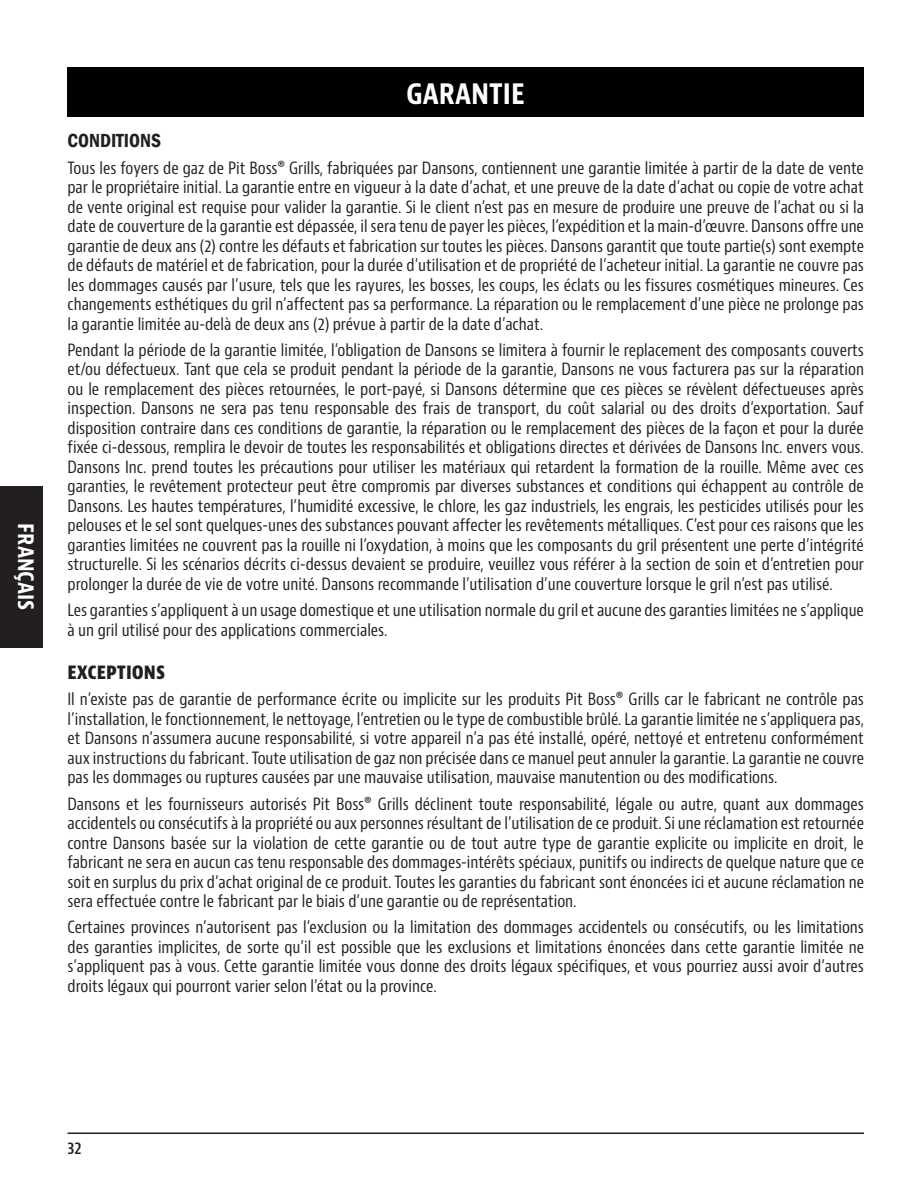
<style>
.page{position:relative;width:918px;height:1188px;background:#fff}
.page>*{position:absolute;margin:0;border:0;box-sizing:border-box;transform-origin:0 0}
.TXT{font:700 condensed 30px "Bernino Sans";color:#fff}
.t1{font:700 condensed 22.65px "Bernina Sans";color:#fff}
.TXT-2{font:600 condensed 19.5px "Franklin Gothic";color:#231f20}
.TXT-3{font:700 condensed 19.5px "Bernino Sans";color:#231f20}
.TXT-4{font:condensed 16.5px/19.5px "Bernino Sans";color:#231f20;text-align:justify}
.t2{font:600 condensed 16.5px "Bernino Sans";color:#231f20}
</style>
<div class="page">
<div style="left:0;top:486px;width:43px;height:162px;background:#231f20"></div>
<hr style="left:68px;top:1132px;width:796px;height:2px;background:#231f20">
<div style="left:68px;top:68px;width:796px;height:49px;background:#000"></div>
<h2 class="t1" style="left:40px;top:523px;width:89px;rotate:90deg">FRANÇAIS</h2>
<p class="TXT" style="left:406px;top:75px;width:120px">GARANTIE</p>
<p class="TXT-2" style="left:68px;top:128px;width:95px">CONDITIONS</p>
<p class="TXT-4" style="left:68px;top:158px;width:798px">Tous les foyers de gaz de Pit Boss® Grills, fabriquées par Dansons, contiennent une garantie limitée à partir de la date de vente par le propriétaire initial. La garantie entre en vigueur à la date d’achat, et une preuve de la date d’achat ou copie de votre achat de vente original est requise pour valider la garantie. Si le client n’est pas en mesure de produire une preuve de l’achat ou si la date de couverture de la garantie est dépassée, il sera tenu de payer les pièces, l’expédition et la main-d’œuvre. Dansons offre une garantie de deux ans (2) contre les défauts et fabrication sur toutes les pièces. Dansons garantit que toute partie(s) sont exempte de défauts de matériel et de fabrication, pour la durée d’utilisation et de propriété de l’acheteur initial. La garantie ne couvre pas les dommages causés par l’usure, tels que les rayures, les bosses, les coups, les éclats ou les fissures cosmétiques mineures. Ces changements esthétiques du gril n’affectent pas sa performance. La réparation ou le remplacement d’une pièce ne prolonge pas la garantie limitée au-delà de deux ans (2) prévue à partir de la date d’achat.</p>
<p class="TXT-4" style="left:68px;top:340px;width:798px">Pendant la période de la garantie limitée, l’obligation de Dansons se limitera à fournir le replacement des composants couverts et/ou défectueux. Tant que cela se produit pendant la période de la garantie, Dansons ne vous facturera pas sur la réparation ou le remplacement des pièces retournées, le port-payé, si Dansons détermine que ces pièces se révèlent défectueuses après inspection. Dansons ne sera pas tenu responsable des frais de transport, du coût salarial ou des droits d’exportation. Sauf disposition contraire dans ces conditions de garantie, la réparation ou le remplacement des pièces de la façon et pour la durée fixée ci-dessous, remplira le devoir de toutes les responsabilités et obligations directes et dérivées de Dansons Inc. envers vous.<br>Dansons Inc. prend toutes les précautions pour utiliser les matériaux qui retardent la formation de la rouille. Même avec ces garanties, le revêtement protecteur peut être compromis par diverses substances et conditions qui échappent au contrôle de Dansons. Les hautes températures, l’humidité excessive, le chlore, les gaz industriels, les engrais, les pesticides utilisés pour les pelouses et le sel sont quelques-unes des substances pouvant affecter les revêtements métalliques. C’est pour ces raisons que les garanties limitées ne couvrent pas la rouille ni l’oxydation, à moins que les composants du gril présentent une perte d’intégrité structurelle. Si les scénarios décrits ci-dessus devaient se produire, veuillez vous référer à la section de soin et d’entretien pour prolonger la durée de vie de votre unité. Dansons recommande l’utilisation d’une couverture lorsque le gril n’est pas utilisé.</p>
<p class="TXT-4" style="left:68px;top:601px;width:798px">Les garanties s’appliquent à un usage domestique et une utilisation normale du gril et aucune des garanties limitées ne s’applique à un gril utilisé pour des applications commerciales.</p>
<p class="TXT-3" style="left:68px;top:660px;width:99px">EXCEPTIONS</p>
<p class="TXT-4" style="left:68px;top:690px;width:798px">Il n’existe pas de garantie de performance écrite ou implicite sur les produits Pit Boss® Grills car le fabricant ne contrôle pas l’installation, le fonctionnement, le nettoyage, l’entretien ou le type de combustible brûlé. La garantie limitée ne s’appliquera pas, et Dansons n’assumera aucune responsabilité, si votre appareil n’a pas été installé, opéré, nettoyé et entretenu conformément aux instructions du fabricant. Toute utilisation de gaz non précisée dans ce manuel peut annuler la garantie. La garantie ne couvre pas les dommages ou ruptures causées par une mauvaise utilisation, mauvaise manutention ou des modifications.</p>
<p class="TXT-4" style="left:68px;top:794px;width:798px">Dansons et les fournisseurs autorisés Pit Boss® Grills déclinent toute responsabilité, légale ou autre, quant aux dommages accidentels ou consécutifs à la propriété ou aux personnes résultant de l’utilisation de ce produit. Si une réclamation est retournée contre Dansons basée sur la violation de cette garantie ou de tout autre type de garantie explicite ou implicite en droit, le fabricant ne sera en aucun cas tenu responsable des dommages-intérêts spéciaux, punitifs ou indirects de quelque nature que ce soit en surplus du prix d’achat original de ce produit. Toutes les garanties du fabricant sont énoncées ici et aucune réclamation ne sera effectuée contre le fabricant par le biais d’une garantie ou de représentation.</p>
<p class="TXT-4" style="left:68px;top:918px;width:798px">Certaines provinces n’autorisent pas l’exclusion ou la limitation des dommages accidentels ou consécutifs, ou les limitations des garanties implicites, de sorte qu’il est possible que les exclusions et limitations énoncées dans cette garantie limitée ne s’appliquent pas à vous. Cette garantie limitée vous donne des droits légaux spécifiques, et vous pourriez aussi avoir d’autres droits légaux qui pourront varier selon l’état ou la province.</p>
<p class="t2" style="left:68px;top:1138px;width:16px">32</p>
</div>
